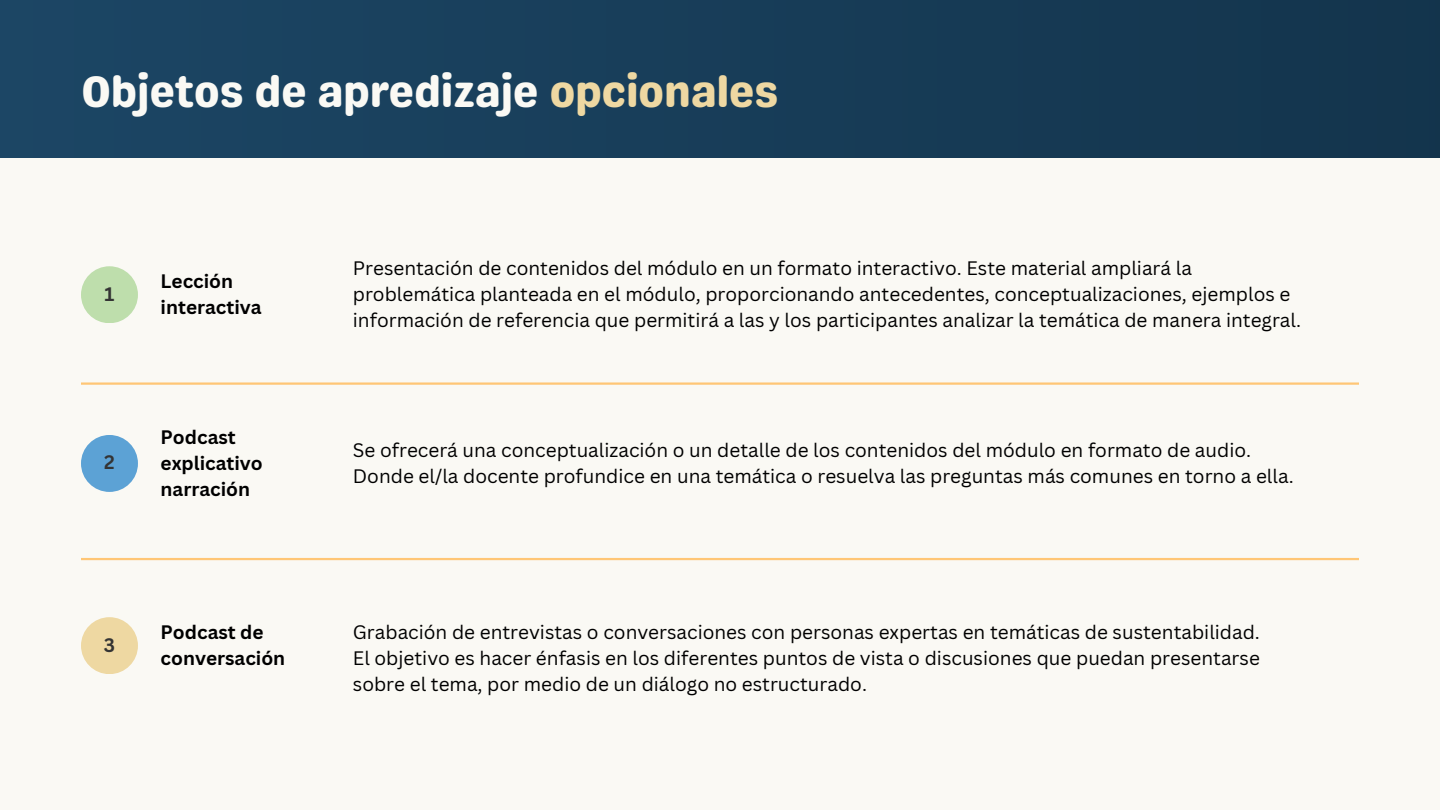
<style>
.page{position:relative;width:1440px;height:810px;background:#faf9f4}
.page>*{position:absolute;margin:0;border:0;box-sizing:border-box;transform-origin:0 0}
.t1{font:44px "Genty Sans";color:#faf9f4}
.t2{font:19px/26.2px "Canva Sans";color:#000}
.t3{font:700 19px/26.2px "Canva Sans";color:#000}
.t4{font:700 19px "Canva Sans";color:#343434}
.s1{color:#eed8a2}
</style>
<div class="page">
<div style="left:0;top:0;width:1440px;height:157px;background:#183d59"></div>
<div style="left:81px;top:266px;width:57px;height:57px;background:#bedeac;border-radius:50%"></div>
<hr style="left:81px;top:382px;width:1278px;height:3px;background:#ffc675">
<div style="left:81px;top:435px;width:57px;height:57px;background:#5ca2d5;border-radius:50%"></div>
<hr style="left:81px;top:558px;width:1278px;height:2px;background:#ffc675">
<div style="left:81px;top:617px;width:57px;height:57px;background:#eed8a2;border-radius:50%"></div>
<p class="t1" style="left:81px;top:65px;width:699px">Objetos de apredizaje <span class="s1">opcionales</span></p>
<h1 class="t4" style="left:104px;top:280px;width:11px">1</h1>
<p class="t4" style="left:104px;top:449px;width:12px">2</p>
<h2 class="t3" style="left:161px;top:268px;width:103px">Lección interactiva</h2>
<h2 class="t3" style="left:161px;top:423px;width:104px">Podcast explicativo narración</h2>
<p class="t2" style="left:353px;top:254px;width:950px">Presentación de contenidos del módulo en un formato interactivo. Este material ampliará la problemática planteada en el módulo, proporcionando antecedentes, conceptualizaciones, ejemplos e información de referencia que permitirá a las y los participantes analizar la temática de manera integral.</p>
<p class="t2" style="left:353px;top:436px;width:942px">Se ofrecerá una conceptualización o un detalle de los contenidos del módulo en formato de audio.<br>Donde el/la docente profundice en una temática o resuelva las preguntas más comunes en torno a ella.</p>
<p class="t4" style="left:104px;top:631px;width:13px">3</p>
<h2 class="t3" style="left:161px;top:618px;width:126px">Podcast de conversación</h2>
<p class="t2" style="left:353px;top:618px;width:909px">Grabación de entrevistas o conversaciones con personas expertas en temáticas de sustentabilidad.</p>
<p class="t2" style="left:353px;top:645px;width:909px">El objetivo es hacer énfasis en los diferentes puntos de vista o discusiones que puedan presentarse sobre el tema, por medio de un diálogo no estructurado.</p>
</div>
